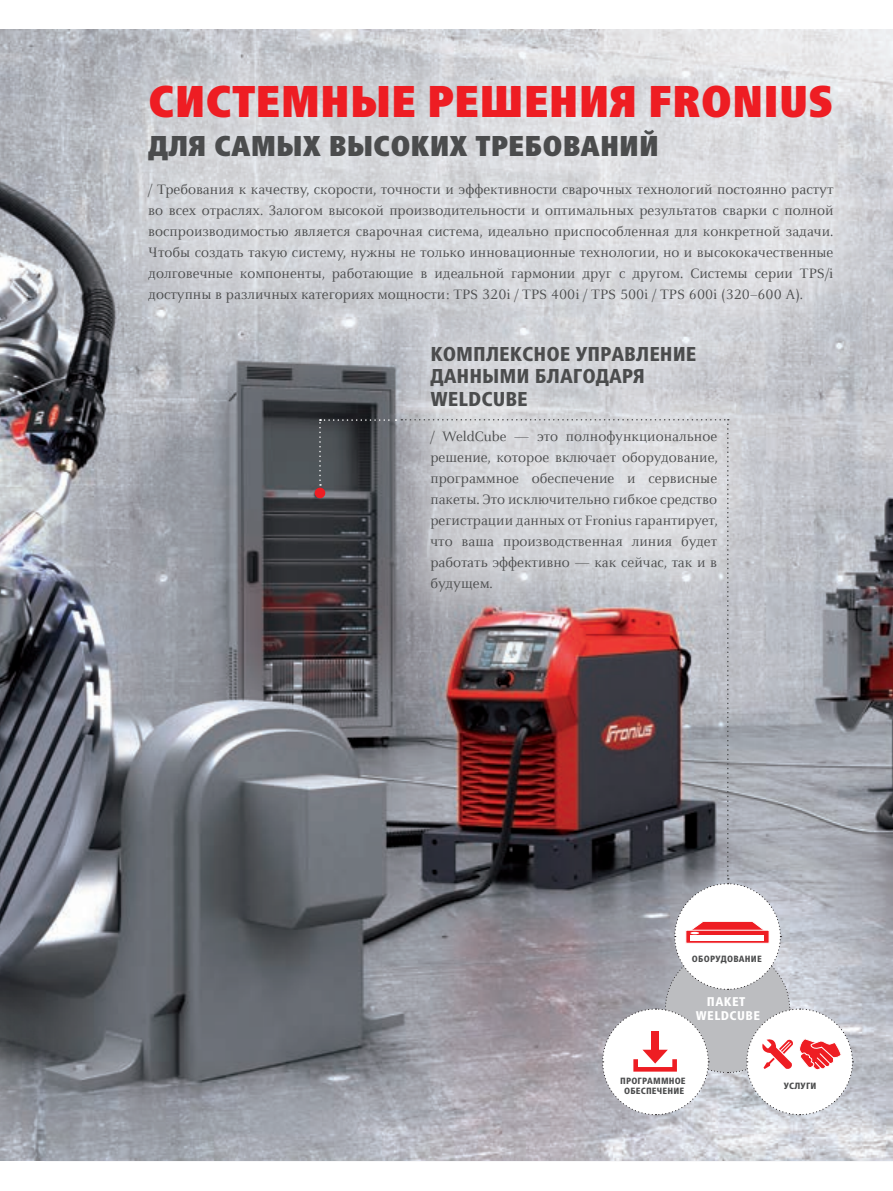
<style>
.page{position:relative;width:893px;height:1191px;background:#fff}
.page>*{position:absolute;margin:0;border:0;box-sizing:border-box;transform-origin:0 0}
.t1{font:900 condensed 46.5px "Frutiger Next LTW1 G";color:#ee1d23}
.t2{font:900 condensed 30px "Frutiger Next LTW1 G";color:#4b4c4d}
.t3{font:800 condensed 21px/22.5px "Frutiger Next LTW1 G";color:#4b4c4d}
.t4{font:15px/21px "Celeste Offc Pro";color:#4b4c4d;text-align:justify}
.t5{font:800 condensed 13.2px/14.1px "Frutiger Next LTW1 G";letter-spacing:.035em;color:#fff;text-align:center}
.t6{font:800 condensed 9.45px/9.4px "Frutiger Next LTW1 G";letter-spacing:.015em;color:#4b4c4d;text-align:center}
</style>
<div class="page">
<img style="left:0;top:30px;width:893px;height:1130px">
<div style="left:315px;top:487px;width:10px;height:11px;background:#ee1d23;border-radius:50%"></div>
<div style="left:0;top:950px;width:67px;height:241px;background:#fff;opacity:.73"></div>
<div style="left:49px;top:0;width:844px;height:401px;background:#fff;opacity:.49"></div>
<div style="left:371px;top:286px;width:405px;height:364px;background:#fff;opacity:.5"></div>
<svg style="left:319px;top:419px;width:534px;height:696px;background:#9c9499"></svg>
<h1 class="t1" style="left:148px;top:74px;width:683px">СИСТЕМНЫЕ РЕШЕНИЯ FRONIUS</h1>
<h2 class="t2" style="left:148px;top:129px;width:512px">ДЛЯ САМЫХ ВЫСОКИХ ТРЕБОВАНИЙ</h2>
<p class="t4" style="left:148px;top:179px;width:687px">/ Требования к качеству, скорости, точности и эффективности сварочных технологий постоянно растут во всех отраслях. Залогом высокой производительности и оптимальных результатов сварки с полной воспроизводимостью является сварочная система, идеально приспособленная для конкретной задачи.<br>Чтобы создать такую систему, нужны не только инновационные технологии, но и высококачественные долговечные компоненты, работающие в идеальной гармонии друг с другом. Системы серии TPS/i доступны в различных категориях мощности: TPS 320i / TPS 400i / TPS 500i / TPS 600i (320–600 А).</p>
<h3 class="t3" style="left:430px;top:342px;width:268px">КОМПЛЕКСНОЕ УПРАВЛЕНИЕ<br>ДАННЫМИ БЛАГОДАРЯ<br>WELDCUBE</h3>
<p class="t4" style="left:430px;top:426px;width:289px">/ WeldCube — это полнофункциональное решение, которое включает оборудование, программное обеспечение и сервисные пакеты. Это исключительно гибкое средство регистрации данных от Fronius гарантирует, что ваша производственная линия будет работать эффективно — как сейчас, так и в будущем.</p>
<p class="t6" style="left:692px;top:954px;width:71px">ОБОРУДОВАНИЕ</p>
<p class="t5" style="left:696px;top:994px;width:66px">ПАКЕТ<br>WELDCUBE</p>
<p class="t6" style="left:620px;top:1076px;width:67px">ПРОГРАММНОЕ<br>ОБЕСПЕЧЕНИЕ</p>
<p class="t6" style="left:784px;top:1081px;width:34px">УСЛУГИ</p>
</div>
